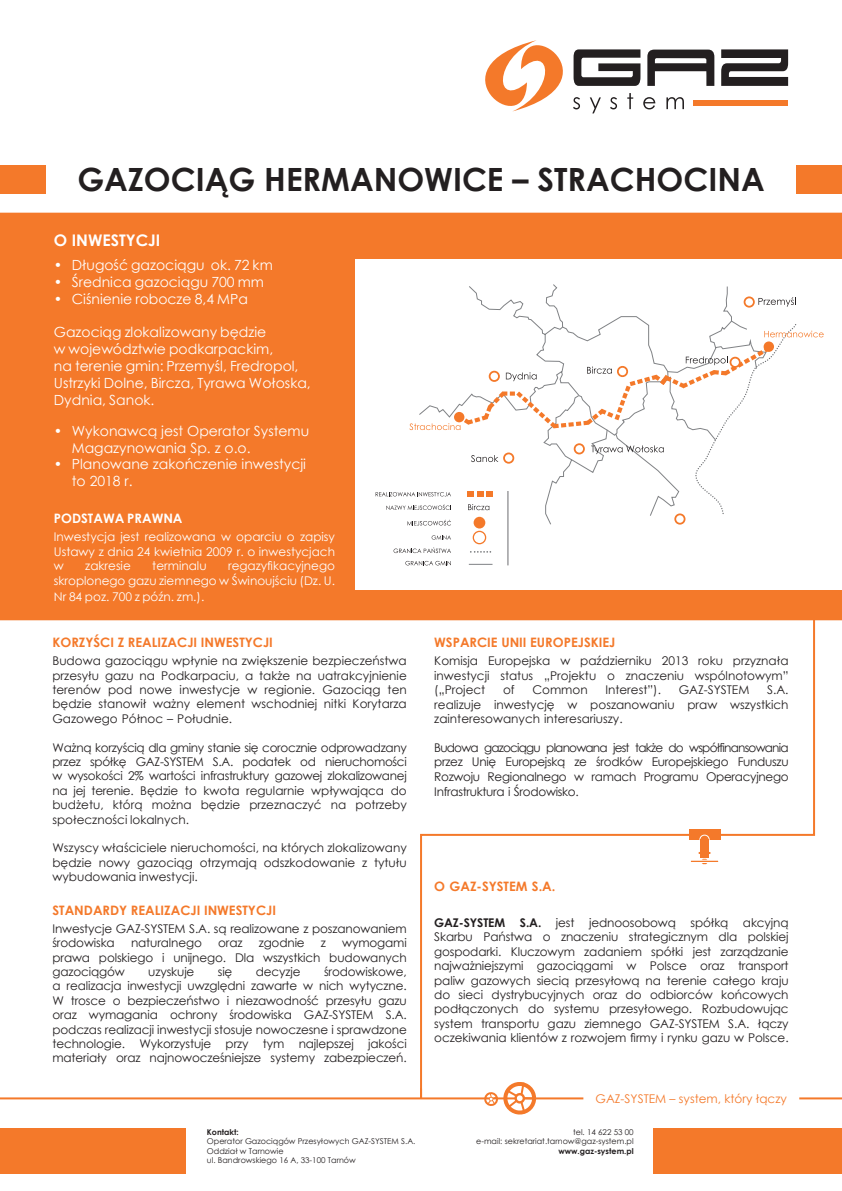
<style>
.page{position:relative;width:842px;height:1191px;background:#fff}
.page>*{position:absolute;margin:0;border:0;box-sizing:border-box;transform-origin:0 0}
.t1{font:700 32px "Century Gothic";color:#231f20}
.t2{font:700 16px "Century Gothic";color:#fff}
.t3{font:14px/16.8px "Century Gothic";color:#fff}
.t4{font:700 13px "Century Gothic";color:#f4792a}
.t5{font:700 13px "Century Gothic";color:#fff}
.t6{font:12px/14.4px "Century Gothic";letter-spacing:-.005em;color:#231f20;text-align:justify}
.t7{font:12px/14.4px "Century Gothic";color:#fff;text-align:justify}
.t8{font:12px "Century Gothic";color:#f4792a}
.t9{font:12px "Century Gothic";letter-spacing:-.025em;color:#231f20}
.t10{font:8px/9.6px "Century Gothic";color:#231f20}
.t11{font:700 8px "Century Gothic";color:#231f20}
.s1{font-weight:700}
</style>
<div class="page">
<svg style="left:721px;top:49px;width:67px;height:37px"></svg>
<svg style="left:485px;top:40px;width:229px;height:74px"></svg>
<div style="left:694px;top:100px;width:94px;height:6px;background:#f4792a"></div>
<svg style="left:419px;top:620px;width:397px;height:480px"></svg>
<div style="left:0;top:213px;width:842px;height:407px;background:#f4792a"></div>
<div style="left:0;top:165px;width:46px;height:28px;background:#f4792a"></div>
<div style="left:796px;top:165px;width:46px;height:28px;background:#f4792a"></div>
<div style="left:356px;top:259px;width:486px;height:331px;background:#fff"></div>
<hr style="left:0;top:1097px;width:583px;height:2px;background:#f4792a">
<hr style="left:799px;top:1097px;width:43px;height:2px;background:#f4792a">
<div style="left:689px;top:828px;width:31px;height:11px;background:#f4792a"></div>
<svg style="left:698px;top:851px;width:13px;height:4px"></svg>
<svg style="left:699px;top:857px;width:11px;height:9px"></svg>
<svg style="left:690px;top:859px;width:29px;height:4px"></svg>
<div style="left:699px;top:834px;width:11px;height:10px;border:1px solid #fff;border-radius:50%"></div>
<div style="left:700px;top:839px;width:9px;height:18px;background:#f4792a"></div>
<svg style="left:483px;top:1078px;width:57px;height:37px"></svg>
<div style="left:473px;top:531px;width:13px;height:13px;border:1px solid #f4792a;border-radius:50%"></div>
<div style="left:474px;top:517px;width:11px;height:11px;background:#f4792a;border-radius:50%"></div>
<svg style="left:432px;top:535px;width:19px;height:4px"></svg>
<hr style="left:508px;top:491px;width:1px;height:74px;background:#6c6d70">
<svg style="left:470px;top:551px;width:21px;height:1px"></svg>
<svg style="left:394px;top:547px;width:57px;height:6px"></svg>
<svg style="left:405px;top:561px;width:46px;height:4px"></svg>
<svg style="left:469px;top:564px;width:23px;height:1px"></svg>
<svg style="left:376px;top:286px;width:448px;height:239px"></svg>
<div style="left:0;top:1128px;width:185px;height:46px;background:#f4792a"></div>
<div style="left:653px;top:1128px;width:189px;height:46px;background:#f4792a"></div>
<h1 class="t1" style="left:77px;top:155px;width:48px">GAZOCI</h1>
<h1 class="t1" style="left:205px;top:155px;width:168px">ĄG HERMANOWICE</h1>
<h1 class="t1" style="left:513px;top:155px;width:46px">– STRAC</h1>
<h1 class="t1" style="left:635px;top:155px;width:44px">HOCINA</h1>
<h2 class="t2" style="left:54px;top:228px;width:108px">O INWESTYCJI</h2>
<p class="t3" style="left:54px;top:256px;width:220px">• Długość gazociągu ok. 72 km</p>
<p class="t3" style="left:54px;top:273px;width:212px">• Średnica gazociągu 700 mm</p>
<p class="t3" style="left:54px;top:290px;width:196px">• Ciśnienie robocze 8,4 MPa</p>
<p class="t3" style="left:54px;top:324px;width:258px">Gazociąg zlokalizowany będzie<br>w województwie podkarpackim,<br>na terenie gmin: Przemyśl, Fredropol,<br>Ustrzyki Dolne, Bircza, Tyrawa Wołoska,<br>Dydnia, Sanok.</p>
<p class="t3" style="left:72px;top:422px;width:239px;text-indent:-18px">• Wykonawcą jest Operator Systemu<br>Magazynowania Sp. z o.o.</p>
<p class="t3" style="left:72px;top:456px;width:236px;text-indent:-18px">• Planowane zakończenie inwestycji to 2018 r.</p>
<p class="t5" style="left:54px;top:509px;width:130px">PODSTAWA PRAWNA</p>
<p class="t7" style="left:54px;top:530px;width:283px">Inwestycja jest realizowana w oparciu o zapisy Ustawy z dnia 24 kwietnia 2009 r. o inwestycjach w</p>
<p class="t7" style="left:54px;top:558px;width:283px;text-align:right">regazyfikacyjnego<br>skroplonego gazu ziemnego w Świnoujściu (Dz. U.</p>
<p class="t7" style="left:54px;top:590px;width:152px">Nr 84 poz. 700 z późn. zm.).</p>
<p class="t7" style="left:85px;top:558px;width:47px">zakresie</p>
<p class="t7" style="left:152px;top:558px;width:56px">terminalu</p>
<p class="t4" style="left:52px;top:632px;width:222px">KORZYŚCI Z REALIZACJI INWESTYCJI</p>
<p class="t6" style="left:52px;top:653px;width:356px">Budowa gazociągu wpłynie na zwiększenie bezpieczeństwa przesyłu gazu na Podkarpaciu, a także na uatrakcyjnienie terenów pod nowe inwestycje w regionie. Gazociąg ten będzie stanowił ważny element wschodniej nitki Korytarza Gazowego Północ – Południe.</p>
<p class="t6" style="left:52px;top:740px;width:356px">Ważną korzyścią dla gminy stanie się corocznie odprowadzany przez spółkę GAZ-SYSTEM S.A. podatek od nieruchomości w wysokości 2% wartości infrastruktury gazowej zlokalizowanej na jej terenie. Będzie to kwota regularnie wpływająca do budżetu, którą można będzie przeznaczyć na potrzeby społeczności lokalnych.</p>
<p class="t6" style="left:52px;top:840px;width:356px">Wszyscy właściciele nieruchomości, na których zlokalizowany będzie nowy gazociąg otrzymają odszkodowanie z tytułu wybudowania inwestycji.</p>
<p class="t4" style="left:52px;top:900px;width:225px">STANDARDY REALIZACJI INWESTYCJI</p>
<p class="t6" style="left:52px;top:921px;width:356px">Inwestycje GAZ-SYSTEM S.A. są realizowane z poszanowaniem środowiska</p>
<p class="t6" style="left:52px;top:935px;width:356px;text-indent:290px">wymogami prawa polskiego i unijnego. Dla wszystkich budowanych gazociągów</p>
<p class="t6" style="left:131px;top:935px;width:72px">naturalnego</p>
<p class="t6" style="left:218px;top:935px;width:26px">oraz</p>
<p class="t6" style="left:259px;top:935px;width:48px">zgodnie</p>
<p class="t6" style="left:321px;top:935px;width:7px">z</p>
<p class="t6" style="left:52px;top:964px;width:356px;text-indent:272px">środowiskowe, a realizacja inwestycji uwzględni zawarte w nich wytyczne.<br>W trosce o bezpieczeństwo i niezawodność przesyłu gazu oraz wymagania ochrony środowiska GAZ-SYSTEM S.A. podczas realizacji inwestycji stosuje nowoczesne i sprawdzone technologie. Wykorzystuje przy tym najlepszej jakości materiały oraz najnowocześniejsze systemy zabezpieczeń.</p>
<p class="t6" style="left:148px;top:964px;width:48px">uzyskuje</p>
<p class="t6" style="left:218px;top:964px;width:16px">się</p>
<p class="t6" style="left:256px;top:964px;width:46px">decyzje</p>
<p class="t11" style="left:207px;top:1125px;width:33px">KONTAKT:</p>
<p class="t10" style="left:207px;top:1136px;width:210px">Operator Gazociągów Przesyłowych GAZ-SYSTEM S.A.<br>Oddział w Tarnowie<br>ul. Bandrowskiego 16 A, 33-100 Tarnów</p>
<p class="t4" style="left:434px;top:632px;width:43px">WSPARCIE</p>
<p class="t4" style="left:501px;top:632px;width:104px">UNII EUROPEJSKIEJ</p>
<p class="t6" style="left:434px;top:653px;width:356px">Komisja Europejska w październiku 2013 roku przyznała inwestycji status „Projektu o znaczeniu wspólnotowym” („Project</p>
<p class="t6" style="left:503px;top:682px;width:13px">of</p>
<p class="t6" style="left:532px;top:682px;width:57px">Common</p>
<p class="t6" style="left:605px;top:682px;width:57px">Interest”).</p>
<p class="t6" style="left:679px;top:682px;width:72px">GAZ-SYSTEM</p>
<p class="t6" style="left:434px;top:682px;width:356px;text-indent:333px">S.A. realizuje inwestycję w poszanowaniu praw wszystkich zainteresowanych interesariuszy.</p>
<p class="t6" style="left:434px;top:740px;width:356px">Budowa gazociągu planowana jest także do współfinansowania przez Unię Europejską ze środków Europejskiego Funduszu Rozwoju Regionalnego w ramach Programu Operacyjnego</p>
<p class="t9" style="left:434px;top:783px;width:146px">Infrastruktura i Środowisko.</p>
<p class="t4" style="left:434px;top:876px;width:56px">O GAZ-SYSTE</p>
<p class="t4" style="left:516px;top:876px;width:41px">M S.A.</p>
<p class="t6" style="left:434px;top:915px;width:356px"><span class="s1">GAZ-SYSTEM S.A.</span> jest jednoosobową spółką akcyjną Skarbu Państwa o znaczeniu strategicznym dla polskiej gospodarki. Kluczowym zadaniem spółki jest zarządzanie najważniejszymi gazociągami w Polsce oraz transport paliw gazowych siecią przesyłową na terenie całego kraju do sieci dystrybucyjnych oraz do odbiorców końcowych podłączonych do systemu przesyłowego. Rozbudowując system transportu gazu ziemnego GAZ-SYSTEM S.A. łączy oczekiwania klientów z rozwojem firmy i rynku gazu w Polsce.</p>
<p class="t8" style="left:595px;top:1090px;width:193px">GAZ-SYSTEM – system, który łączy</p>
<p class="t10" style="left:476px;top:1126px;width:159px;text-align:right">tel. 14 622 53 00<br>e-mail: sekretariat.tarnow@gaz-system.pl</p>
<p class="t11" style="left:558px;top:1144px;width:77px">WWW.GAZ-SYSTEM.PL</p>
</div>
